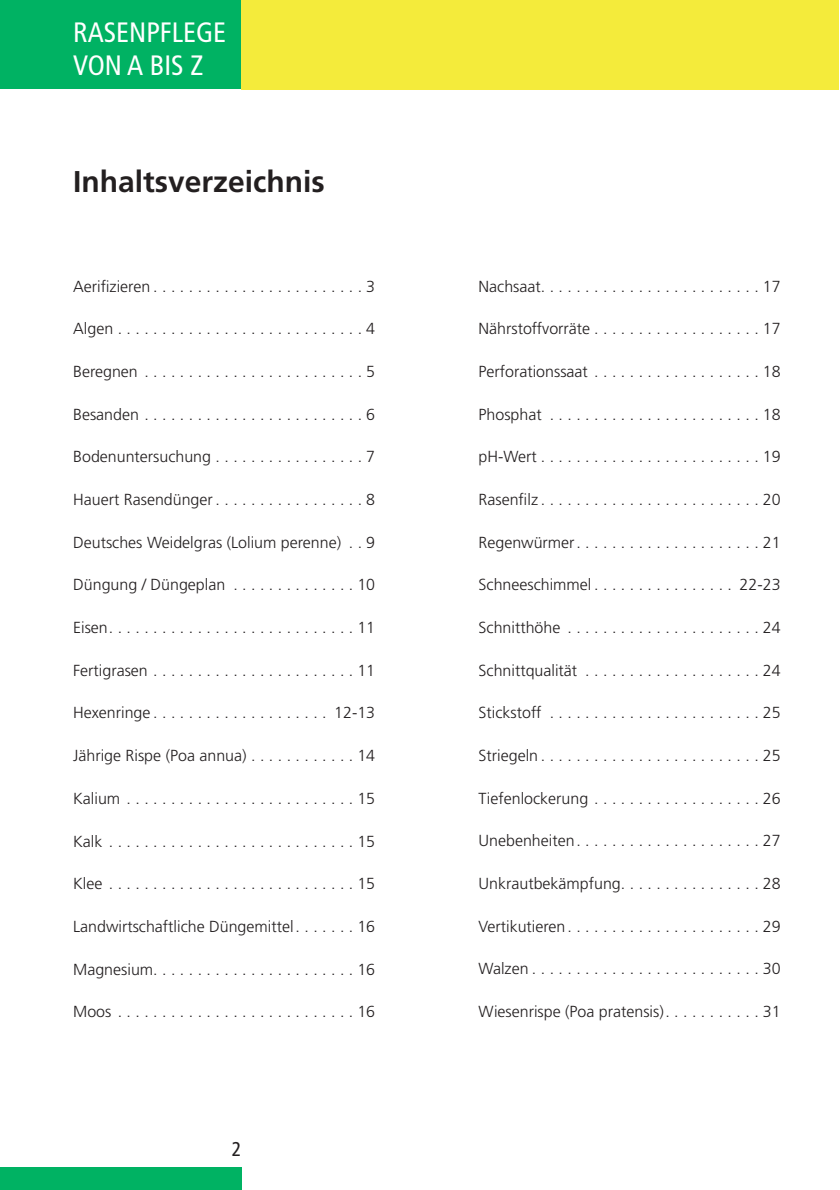
<style>
.page{position:relative;width:840px;height:1190px;background:#fff}
.page>*{position:absolute;margin:0;border:0;box-sizing:border-box;transform-origin:0 0}
.t1{font:700 30px "Frutiger LT Std";color:#231f20}
.t2{font:condensed 28px/33.6px "Frutiger LT Std";color:#fff}
.t3{font:condensed 20px "Frutiger LT Std";color:#231f20}
.t4{font:300 16px "Frutiger LT Std";color:#231f20}
</style>
<div class="page">
<div style="left:0;top:0;width:242px;height:89px;background:#00b263"></div>
<div style="left:0;top:1167px;width:241px;height:23px;background:#00b263"></div>
<div style="left:241px;top:0;width:598px;height:90px;background:#f4eb3b"></div>
<h2 class="t2" style="left:73px;top:16px;width:154px">RASENPFLEGE<br>VON A BIS Z</h2>
<h1 class="t1" style="left:73px;top:168px;width:253px">Inhaltsverzeichnis</h1>
<p class="t4" style="left:73px;top:279px;width:303px">Aerifizieren ........................3</p>
<p class="t4" style="left:73px;top:322px;width:304px">Algen ............................4</p>
<p class="t4" style="left:73px;top:365px;width:303px">Beregnen .........................5</p>
<p class="t4" style="left:73px;top:407px;width:303px">Besanden .........................6</p>
<p class="t4" style="left:73px;top:450px;width:303px">Bodenuntersuchung .................7</p>
<p class="t4" style="left:73px;top:493px;width:303px">Hauert Rasendünger .................8</p>
<p class="t4" style="left:73px;top:535px;width:304px">Deutsches Weidelgras (Lolium perenne) . . 9</p>
<p class="t4" style="left:73px;top:578px;width:304px">Düngung / Düngeplan . . . . . . . . . . . . . . 10</p>
<p class="t4" style="left:73px;top:621px;width:303px">Eisen ............................11</p>
<p class="t4" style="left:73px;top:663px;width:303px">Fertigrasen .......................11</p>
<p class="t4" style="left:73px;top:706px;width:303px">Hexenringe .................... 12-13</p>
<p class="t4" style="left:73px;top:749px;width:303px">Jährige Rispe (Poa annua) . . . . . . . . . . . . 14</p>
<p class="t4" style="left:73px;top:791px;width:303px">Kalium ..........................15</p>
<p class="t4" style="left:73px;top:834px;width:303px">Kalk ............................15</p>
<p class="t4" style="left:73px;top:877px;width:303px">Klee ............................15</p>
<p class="t4" style="left:73px;top:919px;width:303px">Landwirtschaftliche Düngemittel . . . . . . . 16</p>
<p class="t4" style="left:73px;top:962px;width:303px">Magnesium .......................16</p>
<p class="t4" style="left:73px;top:1005px;width:303px">Moos ...........................16</p>
<p class="t3" style="left:232px;top:1140px;width:11px">2</p>
<p class="t4" style="left:479px;top:279px;width:303px">Nachsaat .........................17</p>
<p class="t4" style="left:479px;top:322px;width:303px">Nährstoffvorräte ...................17</p>
<p class="t4" style="left:479px;top:365px;width:303px">Perforationssaat ...................18</p>
<p class="t4" style="left:479px;top:407px;width:303px">Phosphat ........................18</p>
<p class="t4" style="left:479px;top:450px;width:303px">pH-Wert .........................19</p>
<p class="t4" style="left:479px;top:493px;width:303px">Rasenfilz .........................20</p>
<p class="t4" style="left:479px;top:535px;width:303px">Regenwürmer .....................21</p>
<p class="t4" style="left:479px;top:578px;width:303px">Schneeschimmel . . . . . . . . . . . . . . . . 22-23</p>
<p class="t4" style="left:479px;top:621px;width:303px">Schnitthöhe ......................24</p>
<p class="t4" style="left:479px;top:663px;width:303px">Schnittqualität ....................24</p>
<p class="t4" style="left:479px;top:706px;width:303px">Stickstoff ........................25</p>
<p class="t4" style="left:479px;top:749px;width:303px">Striegeln .........................25</p>
<p class="t4" style="left:479px;top:791px;width:303px">Tiefenlockerung ...................26</p>
<p class="t4" style="left:479px;top:834px;width:303px">Unebenheiten .....................27</p>
<p class="t4" style="left:479px;top:877px;width:303px">Unkrautbekämpfung . . . . . . . . . . . . . . . . 28</p>
<p class="t4" style="left:479px;top:919px;width:303px">Vertikutieren ......................29</p>
<p class="t4" style="left:479px;top:962px;width:303px">Walzen ..........................30</p>
<p class="t4" style="left:479px;top:1005px;width:303px">Wiesenrispe (Poa pratensis) . . . . . . . . . . . 31</p>
</div>
